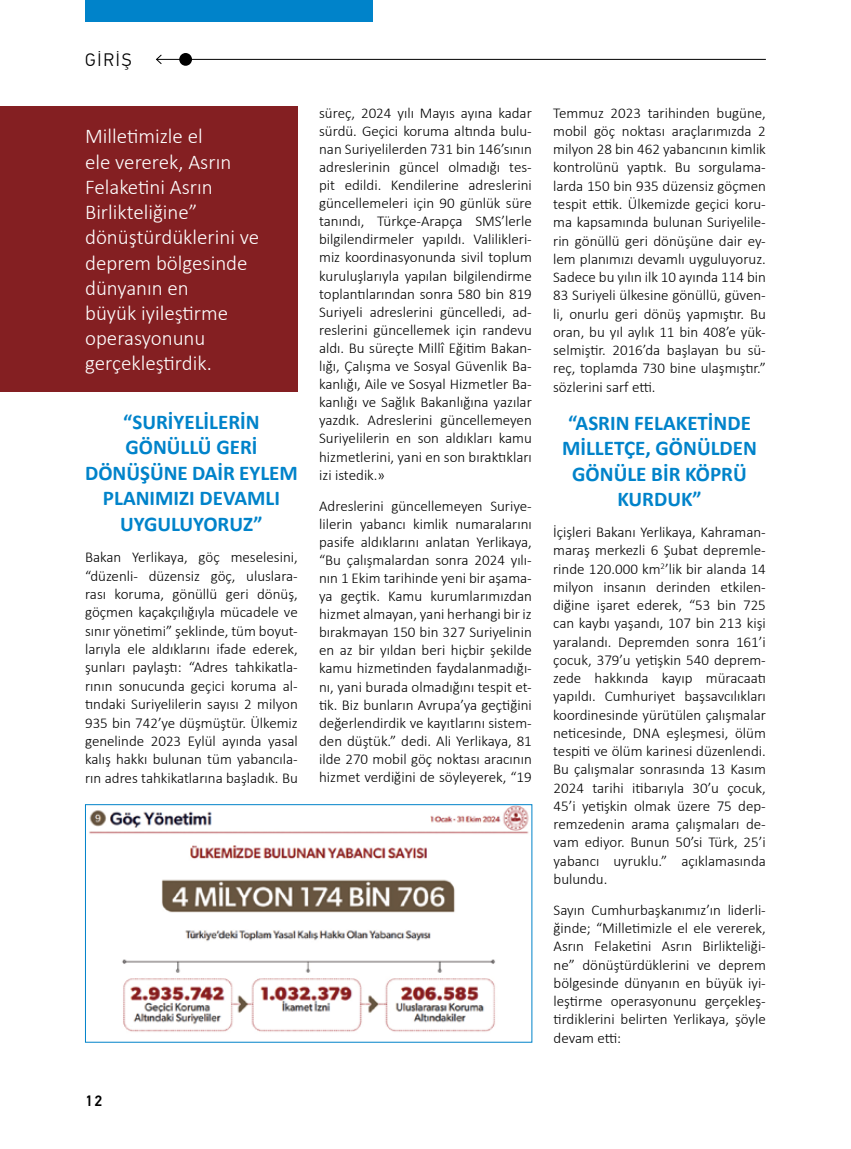
<style>
.page{position:relative;width:851px;height:1149px;background:#fff}
.page>*{position:absolute;margin:0;border:0;box-sizing:border-box;transform-origin:0 0}
.t1{font:300 21px/25.2px "Calibri";color:#fff}
.t2{font:700 21px/25.5px "Calibri";color:#0083ca;text-align:center}
.t3{font:300 18px "PF Din Text Pro";letter-spacing:.1em;color:#000}
.t4{font:300 15px/18.3px "Calibri";color:#000;text-align:justify}
.t5{font:500 15px "PF Din Text Pro";color:#000}
</style>
<div class="page">
<div style="left:179px;top:53px;width:13px;height:13px;background:#000;border-radius:50%"></div>
<hr style="left:156px;top:59px;width:609px;height:1px;background:#000">
<svg style="left:156px;top:54px;width:6px;height:10px"></svg>
<div style="left:85px;top:0;width:288px;height:21px;background:#0083ca"></div>
<img style="left:89px;top:806px;width:440px;height:226px">
<div style="left:85px;top:804px;width:447px;height:238px;border:1px solid #0083ca"></div>
<div style="left:0;top:106px;width:298px;height:285px;background:#841f22"></div>
<p class="t3" style="left:85px;top:50px;width:48px">GİRİŞ</p>
<h1 class="t1" style="left:85px;top:124px;width:175px">Milletimizle el<br>ele vererek, Asrın<br>Felaketini Asrın<br>Birlikteliğine” dönüştürdüklerini ve deprem bölgesinde dünyanın en<br>büyük iyileştirme operasyonunu gerçekleştirdik.</h1>
<h1 class="t2" style="left:85px;top:408px;width:214px">“SURİYELİLERİN<br>GÖNÜLLÜ GERİ<br>DÖNÜŞÜNE DAİR EYLEM<br>PLANIMIZI DEVAMLI<br>UYGULUYORUZ”</h1>
<p class="t4" style="left:85px;top:547px;width:214px">Bakan Yerlikaya, göç meselesini, “düzenli- düzensiz göç, uluslara&shy;rası koruma, gönüllü geri dönüş, göçmen kaçakçılığıyla mücadele ve sınır yönetimi” şeklinde, tüm boyut&shy;larıyla ele aldıklarını ifade ederek, şunları paylaştı: “Adres tahkikatla&shy;rının sonucunda geçici koruma al&shy;tındaki Suriyelilerin sayısı 2 milyon 935 bin 742’ye düşmüştür. Ülkemiz genelinde 2023 Eylül ayında yasal kalış hakkı bulunan tüm yabancıla&shy;rın adres tahkikatlarına başladık. Bu</p>
<p class="t5" style="left:85px;top:1091px;width:19px">12</p>
<p class="t4" style="left:319px;top:103px;width:214px">süreç, 2024 yılı Mayıs ayına kadar sürdü. Geçici koruma altında bulu&shy;nan Suriyelilerden 731 bin 146’sının adreslerinin güncel olmadığı tes&shy;pit edildi. Kendilerine adreslerini güncellemeleri için 90 günlük süre tanındı, Türkçe-Arapça SMS’lerle bilgilendirmeler yapıldı. Valilikleri&shy;miz koordinasyonunda sivil toplum kuruluşlarıyla yapılan bilgilendirme toplantılarından sonra 580 bin 819<br>Suriyeli adreslerini güncelledi, ad&shy;reslerini güncellemek için randevu aldı. Bu süreçte Millî Eğitim Bakan&shy;lığı, Çalışma ve Sosyal Güvenlik Ba&shy;kanlığı, Aile ve Sosyal Hizmetler Ba&shy;kanlığı ve Sağlık Bakanlığına yazılar yazdık. Adreslerini güncellemeyen Suriyelilerin en son aldıkları kamu hizmetlerini, yani en son bıraktıkları izi istedik.»</p>
<p class="t4" style="left:319px;top:496px;width:214px">Adreslerini güncellemeyen Suriye&shy;lilerin yabancı kimlik numaralarını pasife aldıklarını anlatan Yerlikaya, “Bu çalışmalardan sonra 2024 yılı&shy;nın 1 Ekim tarihinde yeni bir aşama&shy;ya geçtik. Kamu kurumlarımızdan hizmet almayan, yani herhangi bir iz bırakmayan 150 bin 327 Suriyelinin en az bir yıldan beri hiçbir şekilde kamu hizmetinden faydalanmadığı&shy;nı, yani burada olmadığını tespit et&shy;tik. Biz bunların Avrupa’ya geçtiğini değerlendirdik ve kayıtlarını sistem&shy;den düştük.” dedi. Ali Yerlikaya, 81 ilde 270 mobil göç noktası aracının hizmet verdiğini de söyleyerek, “19</p>
<p class="t4" style="left:553px;top:103px;width:214px">Temmuz 2023 tarihinden bugüne, mobil göç noktası araçlarımızda 2 milyon 28 bin 462 yabancının kimlik kontrolünü yaptık. Bu sorgulama&shy;larda 150 bin 935 düzensiz göçmen tespit ettik. Ülkemizde geçici koru&shy;ma kapsamında bulunan Suriyelile&shy;rin gönüllü geri dönüşüne dair ey&shy;lem planımızı devamlı uyguluyoruz.<br>Sadece bu yılın ilk 10 ayında 114 bin 83 Suriyeli ülkesine gönüllü, güven&shy;li, onurlu geri dönüş yapmıştır. Bu oran, bu yıl aylık 11 bin 408’e yük&shy;selmiştir. 2016’da başlayan bu sü&shy;reç, toplamda 730 bine ulaşmıştır.” sözlerini sarf etti.</p>
<h1 class="t2" style="left:562px;top:409px;width:196px">“ASRIN FELAKETİNDE<br>MİLLETÇE, GÖNÜLDEN<br>GÖNÜLE BİR KÖPRÜ<br>KURDUK”</h1>
<p class="t4" style="left:553px;top:522px;width:214px">İçişleri Bakanı Yerlikaya, Kahraman&shy;maraş merkezli 6 Şubat depremle&shy;rinde 120.000 km<sup>2</sup>’lik bir alanda 14 milyon insanın derinden etkilen&shy;diğine işaret ederek, “53 bin 725 can kaybı yaşandı, 107 bin 213 kişi yaralandı. Depremden sonra 161’i çocuk, 379’u yetişkin 540 deprem&shy;zede hakkında kayıp müracaatı yapıldı. Cumhuriyet başsavcılıkları koordinesinde yürütülen çalışmalar neticesinde, DNA eşleşmesi, ölüm tespiti ve ölüm karinesi düzenlendi.<br>Bu çalışmalar sonrasında 13 Kasım 2024 tarihi itibarıyla 30’u çocuk, 45’i yetişkin olmak üzere 75 dep&shy;remzedenin arama çalışmaları de&shy;vam ediyor. Bunun 50’si Türk, 25’i yabancı uyruklu.” açıklamasında bulundu.</p>
<p class="t4" style="left:553px;top:900px;width:214px">Sayın Cumhurbaşkanımız’ın liderli&shy;ğinde; “Milletimizle el ele vererek, Asrın Felaketini Asrın Birlikteliği&shy;ne” dönüştürdüklerini ve deprem bölgesinde dünyanın en büyük iyi&shy;leştirme operasyonunu gerçekleş&shy;tirdiklerini belirten Yerlikaya, şöyle devam etti:</p>
</div>
